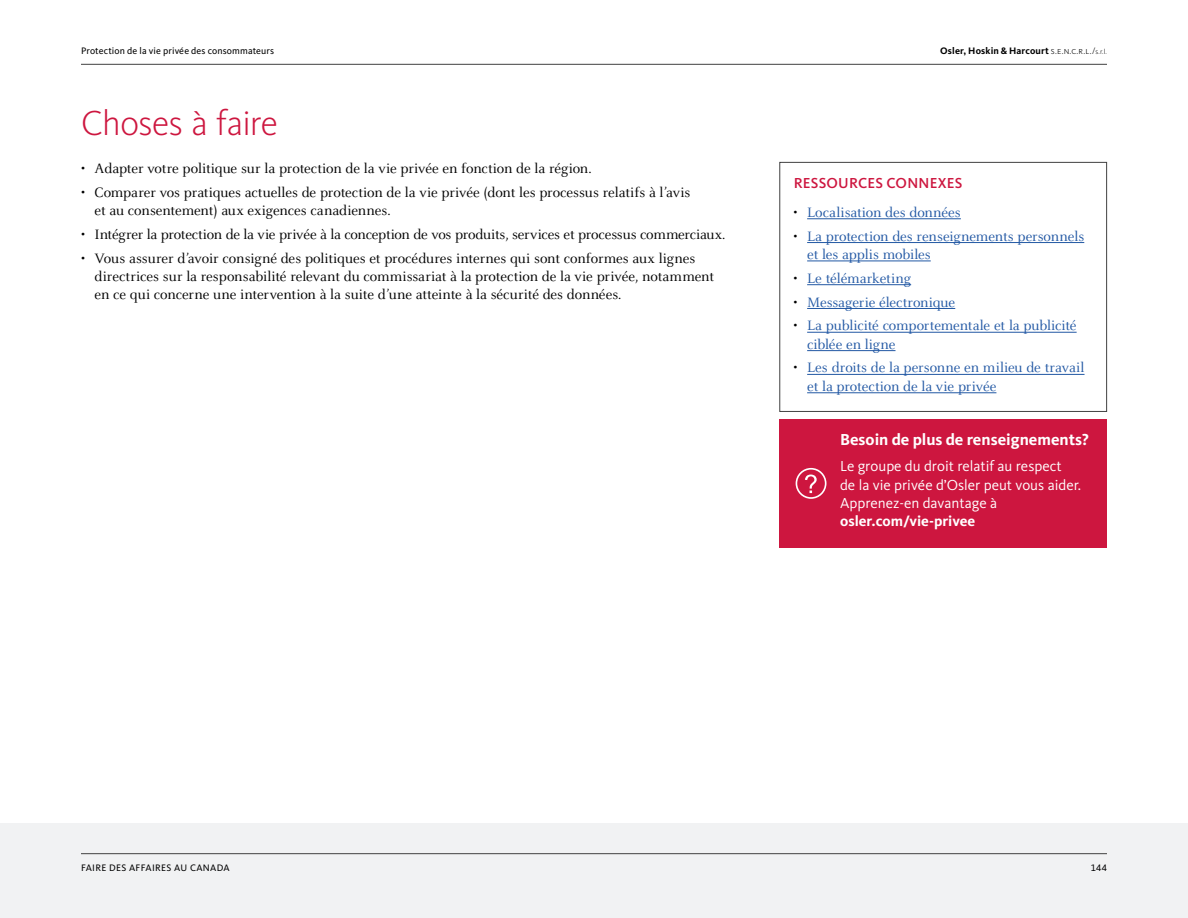
<style>
.page{position:relative;width:1188px;height:918px;background:#fff}
.page>*{position:absolute;margin:0;border:0;box-sizing:border-box;transform-origin:0 0}
.t1{font:300 36px "Kievit Pro";letter-spacing:-.015em;color:#cd163f}
.t2{font:700 16.5px "Kievit Pro";color:#fff}
.t3{font:15px/18.3px "Celeste OT";letter-spacing:-.01em;color:#000}
.t4{font:15px/18.3px "Celeste OT";letter-spacing:-.005em;color:#2258a4}
.t5{font:15px/18.3px "Kievit Pro";color:#fff}
.t6{font:700 15px "Kievit Pro";color:#fff}
.t7{font:500 15px "Kievit Pro";letter-spacing:.015em;color:#cd163f}
.t8{font:9.75px "Kievit Pro";letter-spacing:.015em;color:#000}
.t9{font:700 9.75px "Kievit Pro";letter-spacing:.015em;color:#000}
.t10{font:9.75px "Kievit Pro";letter-spacing:.035em;color:#000}
.s1{font-weight:300}
.s2{font-weight:300;font-size:7.35px}
.s3{color:#000}
</style>
<div class="page">
<div style="left:0;top:824px;width:1188px;height:94px;background:#f1f2f3"></div>
<hr style="left:81px;top:853px;width:1026px;height:1px;background:#414141">
<hr style="left:81px;top:64px;width:1026px;height:1px;background:#414141">
<div style="left:779px;top:419px;width:328px;height:128px;background:#cd163f"></div>
<svg style="left:805px;top:475px;width:12px;height:18px"></svg>
<div style="left:796px;top:468px;width:31px;height:31px;border:2px solid #fff;border-radius:50%"></div>
<hr style="left:807px;top:219px;width:154px;height:1px;background:#2258a4">
<hr style="left:807px;top:242px;width:277px;height:1px;background:#2258a4">
<hr style="left:807px;top:261px;width:124px;height:1px;background:#2258a4">
<hr style="left:807px;top:284px;width:104px;height:1px;background:#2258a4">
<hr style="left:807px;top:308px;width:148px;height:1px;background:#2258a4">
<hr style="left:807px;top:332px;width:270px;height:1px;background:#2258a4">
<hr style="left:807px;top:350px;width:89px;height:1px;background:#2258a4">
<hr style="left:807px;top:374px;width:278px;height:1px;background:#2258a4">
<hr style="left:807px;top:393px;width:189px;height:1px;background:#2258a4">
<div style="left:779px;top:162px;width:328px;height:250px;border:1px solid #414141"></div>
<p class="t8" style="left:81px;top:45px;width:195px">Protection de la vie privée des consommateurs</p>
<p class="t9" style="left:940px;top:45px;width:168px">Osler, Hoskin &amp; Harcourt <span class="s1">s.e.n.c.r.l./</span><span class="s2">s.r.l.</span></p>
<h1 class="t1" style="left:81px;top:102px;width:198px">Choses à faire</h1>
<p class="t3" style="left:81px;top:159px;width:512px">• Adapter votre politique sur la protection de la vie privée en fonction de la région.</p>
<p class="t3" style="left:94px;top:183px;width:598px;text-indent:-14px">• Comparer vos pratiques actuelles de protection de la vie privée (dont les processus relatifs à l’avis et au consentement) aux exigences canadiennes.</p>
<p class="t3" style="left:81px;top:225px;width:646px">• Intégrer la protection de la vie privée à la conception de vos produits, services et processus commerciaux.</p>
<p class="t3" style="left:94px;top:249px;width:621px;text-indent:-14px">• Vous assurer d’avoir consigné des politiques et procédures internes qui sont conformes aux lignes directrices sur la responsabilité relevant du commissariat à la protection de la vie privée, notamment en ce qui concerne une intervention à la suite d’une atteinte à la sécurité des données.</p>
<p class="t7" style="left:794px;top:174px;width:170px">RESSOURCES CONNEXES</p>
<p class="t4" style="left:794px;top:203px;width:169px"><span class="s3">•</span> Localisation des données</p>
<p class="t4" style="left:807px;top:227px;width:279px;text-indent:-14px"><span class="s3">•</span> La protection des renseignements personnels et les applis mobiles</p>
<p class="t4" style="left:794px;top:269px;width:119px"><span class="s3">•</span> Le télémarketing</p>
<p class="t4" style="left:794px;top:293px;width:163px"><span class="s3">•</span> Messagerie électronique</p>
<p class="t4" style="left:807px;top:316px;width:271px;text-indent:-14px"><span class="s3">•</span> La publicité comportementale et la publicité ciblée en ligne</p>
<p class="t4" style="left:807px;top:359px;width:279px;text-indent:-14px"><span class="s3">•</span> Les droits de la personne en milieu de travail et la protection de la vie privée</p>
<p class="t2" style="left:840px;top:430px;width:250px">Besoin de plus de renseignements?</p>
<p class="t5" style="left:840px;top:457px;width:243px">Le groupe du droit relatif au respect<br>de la vie privée d’Osler peut vous aider.<br>Apprenez-en davantage à</p>
<p class="t6" style="left:840px;top:512px;width:137px">osler.com/vie-privee</p>
<p class="t10" style="left:81px;top:862px;width:150px">FAIRE DES AFFAIRES AU CANADA</p>
<p class="t8" style="left:1091px;top:862px;width:18px">144</p>
</div>
